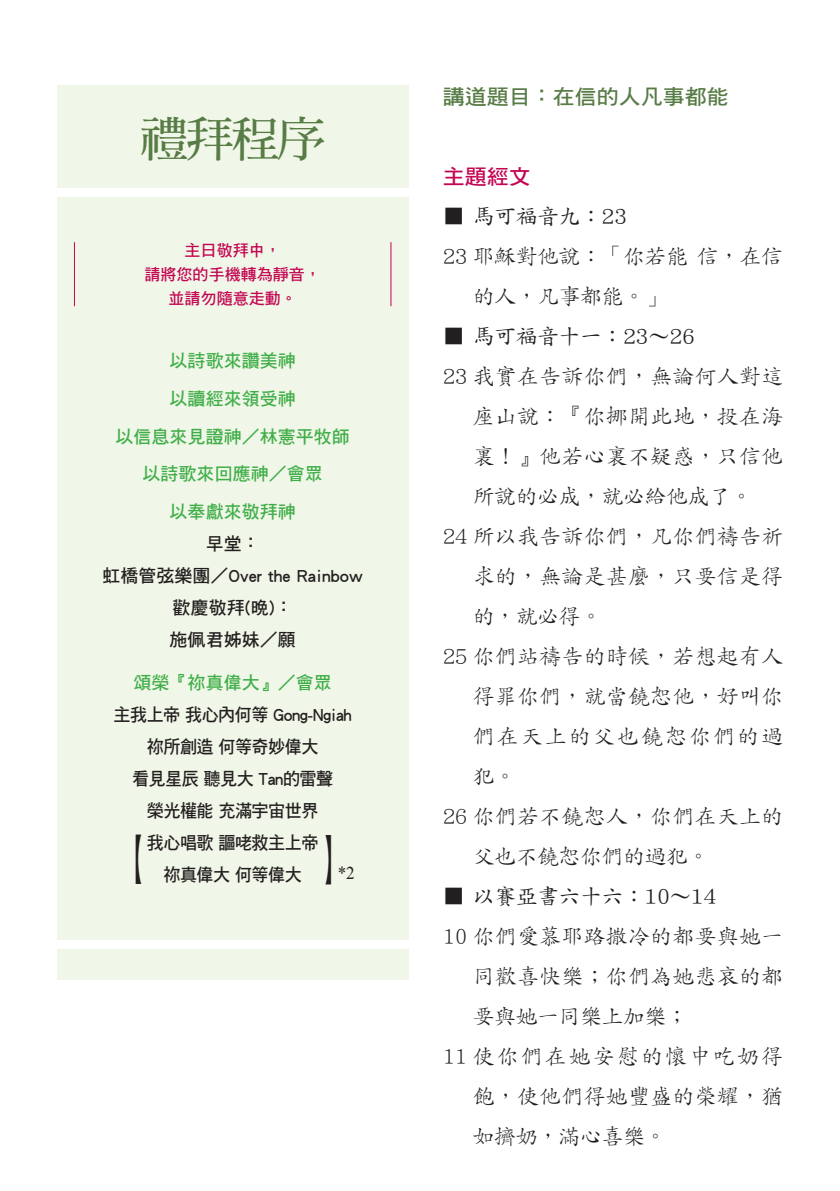
<style>
.page{position:relative;width:840px;height:1191px;background:#fff}
.page>*{position:absolute;margin:0;border:0;box-sizing:border-box;transform-origin:0 0}
.t1{font:52px "DF Hei Std W7";color:#231f20;scale:.46 1}
.t2{font:48px "DF Ming Std W7";color:#587c46}
.t3{font:22px "DF Kai Shu Std W3";letter-spacing:.01em;color:#231f20}
.t4{font:22px/40px "DF Kai Shu Std W3";letter-spacing:-.025em;color:#231f20}
.t5{font:22px "DF Kai Shu Std W5";letter-spacing:-.025em;color:#231f20}
.t6{font:22px "DF Kai Shu Std W3";letter-spacing:.09em;color:#231f20}
.t7{font:20.8px "DF Hei Std W7";color:#587c46;scale:1.05 1}
.t8{font:20.8px "DF Hei Std W7";color:#c30552;scale:1.05 1}
.t9{font:18px/32px "DF Hei Std W7";letter-spacing:-.03em;color:#231f20;text-align:center;scale:.95 1}
.t10{font:18px/37.6px "DF Hei Std W7";color:#40ae49;text-align:center}
.t11{font:18px/32px "DF Hei Std W7";color:#231f20;text-align:center}
.t12{font:18px "Times New Roman";color:#231f20;scale:.95 1}
.t13{font:16px/24px "DF Hei Std W7";color:#c30552;text-align:center}
.s1{font-family:"DF Kai Shu Std W3"}
</style>
<div class="page">
<div style="left:57px;top:85px;width:351px;height:894px;background:#f1f7e8"></div>
<div style="left:57px;top:188px;width:351px;height:9px;background:#fff"></div>
<hr style="left:390px;top:242px;width:1px;height:64px;background:#c30552">
<hr style="left:74px;top:242px;width:1px;height:64px;background:#c30552">
<div style="left:57px;top:940px;width:351px;height:8px;background:#fff"></div>
<h2 class="t2" style="left:140px;top:112px;width:186px">禮拜程序</h2>
<p class="t13" style="left:144px;top:238px;width:177px">主日敬拜中，<br>請將您的手機轉為靜音，並請勿隨意走動。</p>
<p class="t10" style="left:115px;top:341px;width:235px">以詩歌來讚美神<br>以讀經來領受神<br>以信息來見證神／林憲平牧師以詩歌來回應神／會眾<br>以奉獻來敬拜神</p>
<p class="t11" style="left:102px;top:527px;width:262px">早堂：<br>虹橋管弦樂團／Over the Rainbow歡慶敬拜(晚)：<br>施佩君姊妹／願</p>
<p class="t10" style="left:133px;top:664px;width:199px">頌榮『祢真偉大』／會眾</p>
<p class="t9" style="left:113px;top:698px;width:252px">主我上帝 我心內何等 Gong-Ngiah祢所創造 何等奇妙偉大<br>看見星辰 聽見大 Tan的雷聲<br>榮光權能 充滿宇宙世界<br>我心唱歌 謳咾救主上帝<br>祢真偉大 何等偉大</p>
<h1 class="t1" style="left:124px;top:831px;width:54px">【</h1>
<h1 class="t1" style="left:343px;top:887px;width:54px;rotate:-180deg">【</h1>
<p class="t12" style="left:338px;top:861px;width:19px">*2</p>
<p class="t7" style="left:442px;top:85px;width:274px">講道題目：在信的人凡事都能</p>
<p class="t8" style="left:442px;top:165px;width:85px">主題經文</p>
<p class="t5" style="left:442px;top:204px;width:186px"><span class="s1">■</span> 馬可福音九：23</p>
<p class="t4" style="left:472px;top:236px;width:312px;text-indent:-30px">23 耶穌對他說：「你若能信，在信的人，凡事都能。」</p>
<p class="t5" style="left:442px;top:324px;width:254px"><span class="s1">■</span> 馬可福音十一：23～26</p>
<p class="t3" style="left:442px;top:364px;width:342px">23 我實在告訴你們，無論何人對這</p>
<p class="t3" style="left:472px;top:404px;width:312px">座山說：『你挪開此地，投在海</p>
<p class="t3" style="left:472px;top:444px;width:312px">裏！』他若心裏不疑惑，只信他</p>
<p class="t4" style="left:472px;top:476px;width:281px">所說的必成，就必給他成了。</p>
<p class="t3" style="left:442px;top:524px;width:342px">24 所以我告訴你們，凡你們禱告祈</p>
<p class="t3" style="left:472px;top:564px;width:312px">求的，無論是甚麼，只要信是得</p>
<p class="t3" style="left:472px;top:604px;width:131px">的，就必得。</p>
<p class="t3" style="left:442px;top:644px;width:342px">25 你們站禱告的時候，若想起有人</p>
<p class="t3" style="left:472px;top:684px;width:312px">得罪你們，就當饒恕他，好叫你</p>
<p class="t6" style="left:472px;top:724px;width:312px">們在天上的父也饒恕你們的過</p>
<p class="t3" style="left:472px;top:764px;width:45px">犯。</p>
<p class="t3" style="left:442px;top:804px;width:342px">26 你們若不饒恕人，你們在天上的</p>
<p class="t4" style="left:472px;top:836px;width:238px">父也不饒恕你們的過犯。</p>
<p class="t5" style="left:442px;top:884px;width:275px"><span class="s1">■</span> 以賽亞書六十六：10～14</p>
<p class="t3" style="left:442px;top:924px;width:342px">10 你們愛慕耶路撒冷的都要與她一</p>
<p class="t3" style="left:472px;top:964px;width:312px">同歡喜快樂；你們為她悲哀的都</p>
<p class="t4" style="left:472px;top:996px;width:217px">要與她一同樂上加樂；</p>
<p class="t6" style="left:442px;top:1044px;width:342px">11 使你們在她安慰的懷中吃奶得</p>
<p class="t3" style="left:472px;top:1084px;width:312px">飽，使他們得她豐盛的榮耀，猶</p>
<p class="t3" style="left:472px;top:1124px;width:195px">如擠奶，滿心喜樂。</p>
</div>
